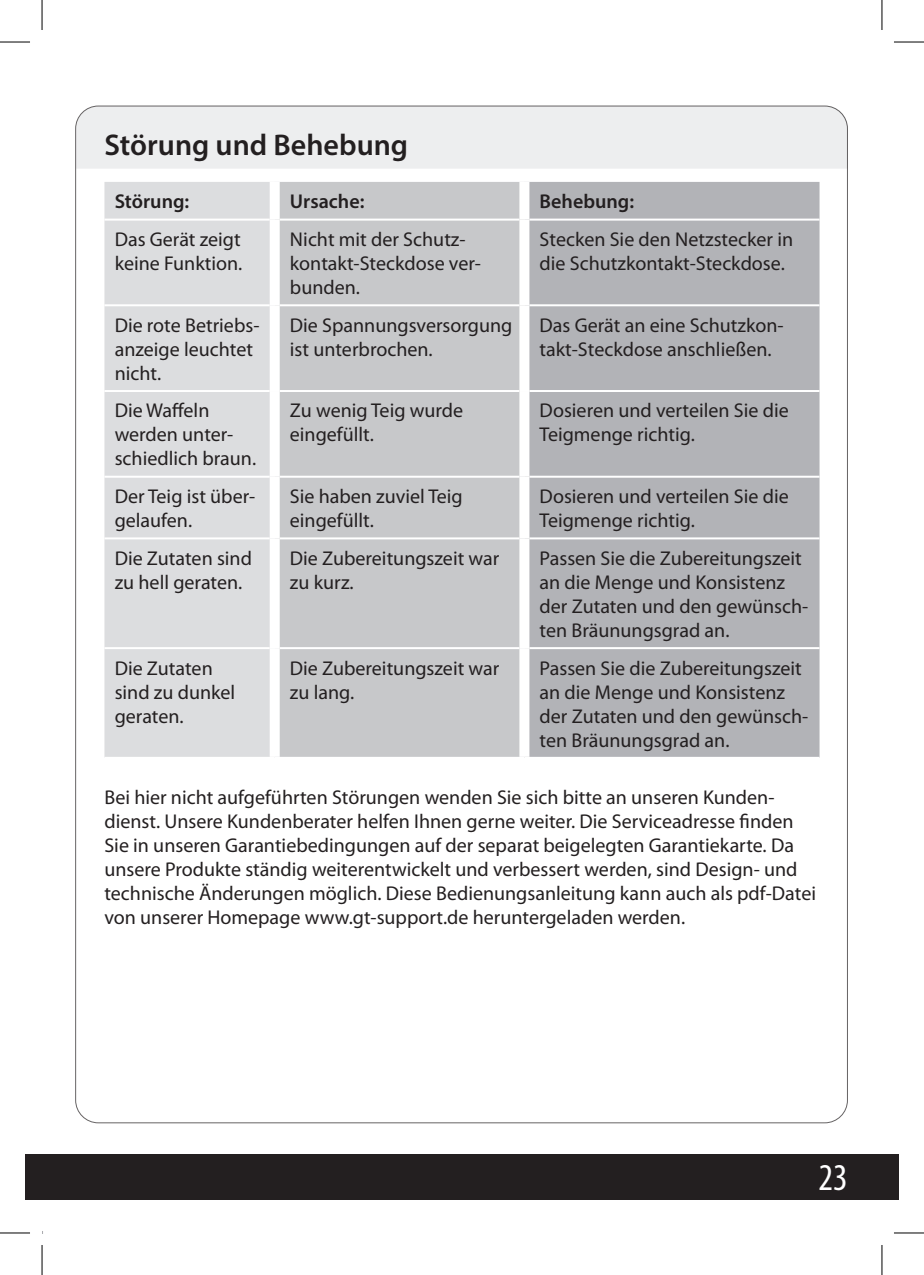
<style>
.page{position:relative;width:924px;height:1275px;background:#fff}
.page>*{position:absolute;margin:0;border:0;box-sizing:border-box;transform-origin:0 0}
.t1{font:condensed 38px "Myriad Pro";color:#fff}
.t2{font:600 30px "Myriad Pro";color:#231f20}
.t3{font:20px/24px "Myriad Pro";color:#231f20}
.t4{font:600 20px "Myriad Pro";color:#231f20}
</style>
<div class="page">
<div style="left:77px;top:106px;width:770px;height:63px;background:#edeeef"></div>
<div style="left:25px;top:1154px;width:873px;height:45px;background:#231f20"></div>
<div style="left:104px;top:182px;width:165px;height:575px;background:#dcdddf"></div>
<div style="left:279px;top:182px;width:240px;height:575px;background:#c7c8ca"></div>
<div style="left:529px;top:182px;width:290px;height:575px;background:#b2b3b7"></div>
<hr style="left:104px;top:219px;width:165px;height:2px;background:#fff">
<hr style="left:104px;top:304px;width:165px;height:2px;background:#fff">
<hr style="left:104px;top:390px;width:165px;height:2px;background:#fff">
<hr style="left:104px;top:476px;width:165px;height:2px;background:#fff">
<hr style="left:104px;top:537px;width:165px;height:2px;background:#fff">
<hr style="left:104px;top:647px;width:165px;height:2px;background:#fff">
<hr style="left:279px;top:219px;width:240px;height:2px;background:#fff">
<hr style="left:279px;top:304px;width:240px;height:2px;background:#fff">
<hr style="left:279px;top:390px;width:240px;height:2px;background:#fff">
<hr style="left:279px;top:476px;width:240px;height:2px;background:#fff">
<hr style="left:279px;top:537px;width:240px;height:2px;background:#fff">
<hr style="left:279px;top:647px;width:240px;height:2px;background:#fff">
<hr style="left:529px;top:219px;width:290px;height:2px;background:#fff">
<hr style="left:529px;top:304px;width:290px;height:2px;background:#fff">
<hr style="left:529px;top:390px;width:290px;height:2px;background:#fff">
<hr style="left:529px;top:476px;width:290px;height:2px;background:#fff">
<hr style="left:529px;top:537px;width:290px;height:2px;background:#fff">
<hr style="left:529px;top:647px;width:290px;height:2px;background:#fff">
<hr style="left:0;top:42px;width:30px;height:1px;background:#000">
<hr style="left:893px;top:42px;width:30px;height:1px;background:#000">
<hr style="left:0;top:1232px;width:30px;height:1px;background:#000">
<hr style="left:893px;top:1232px;width:30px;height:1px;background:#000">
<hr style="left:42px;top:0;width:1px;height:30px;background:#000">
<hr style="left:42px;top:1245px;width:1px;height:30px;background:#000">
<hr style="left:881px;top:0;width:1px;height:30px;background:#000">
<hr style="left:881px;top:1245px;width:1px;height:30px;background:#000">
<h2 class="t2" style="left:104px;top:126px;width:305px">Störung und Behebung</h2>
<p class="t4" style="left:115px;top:189px;width:76px">Störung:</p>
<p class="t4" style="left:290px;top:189px;width:76px">Ursache:</p>
<p class="t4" style="left:539px;top:189px;width:96px">Behebung:</p>
<p class="t3" style="left:115px;top:228px;width:129px">Das Gerät zeigt keine Funktion.</p>
<p class="t3" style="left:290px;top:228px;width:192px">Nicht mit der Schutz&shy;kontakt-Steckdose ver&shy;bunden.</p>
<p class="t3" style="left:539px;top:228px;width:255px">Stecken Sie den Netzstecker in die Schutzkontakt-Steckdose.</p>
<p class="t3" style="left:115px;top:313px;width:145px">Die rote Betriebs&shy;anzeige leuchtet nicht.</p>
<p class="t3" style="left:290px;top:313px;width:224px">Die Spannungsversorgung ist unterbrochen.</p>
<p class="t3" style="left:539px;top:313px;width:245px">Das Gerät an eine Schutzkon&shy;takt-Steckdose anschließen.</p>
<p class="t3" style="left:115px;top:399px;width:143px">Die Waffeln werden unter&shy;schiedlich braun.</p>
<p class="t3" style="left:290px;top:399px;width:175px">Zu wenig Teig wurde eingefüllt.</p>
<p class="t3" style="left:539px;top:399px;width:250px">Dosieren und verteilen Sie die<br>Teigmenge richtig.</p>
<p class="t3" style="left:115px;top:485px;width:142px">Der Teig ist über&shy;gelaufen.</p>
<p class="t3" style="left:290px;top:485px;width:174px">Sie haben zuviel Teig eingefüllt.</p>
<p class="t3" style="left:539px;top:485px;width:250px">Dosieren und verteilen Sie die<br>Teigmenge richtig.</p>
<p class="t3" style="left:115px;top:546px;width:139px">Die Zutaten sind zu hell geraten.</p>
<p class="t3" style="left:290px;top:546px;width:211px">Die Zubereitungszeit war zu kurz.</p>
<p class="t3" style="left:539px;top:546px;width:270px">Passen Sie die Zubereitungszeit an die Menge und Konsistenz der Zutaten und den gewünsch&shy;ten Bräunungsgrad an.</p>
<p class="t3" style="left:115px;top:656px;width:122px">Die Zutaten sind zu dunkel geraten.</p>
<p class="t3" style="left:290px;top:656px;width:211px">Die Zubereitungszeit war zu lang.</p>
<p class="t3" style="left:539px;top:656px;width:270px">Passen Sie die Zubereitungszeit an die Menge und Konsistenz der Zutaten und den gewünsch&shy;ten Bräunungsgrad an.</p>
<p class="t3" style="left:104px;top:785px;width:712px">Bei hier nicht aufgeführten Störungen wenden Sie sich bitte an unseren Kunden&shy;dienst. Unsere Kundenberater helfen Ihnen gerne weiter. Die Serviceadresse finden Sie in unseren Garantiebedingungen auf der separat beigelegten Garantiekarte. Da unsere Produkte ständig weiterentwickelt und verbessert werden, sind Design- und technische Änderungen möglich. Diese Bedienungsanleitung kann auch als pdf-Datei von unserer Homepage www.gt-support.de heruntergeladen werden.</p>
<h1 class="t1" style="left:818px;top:1154px;width:31px">23</h1>
</div>
